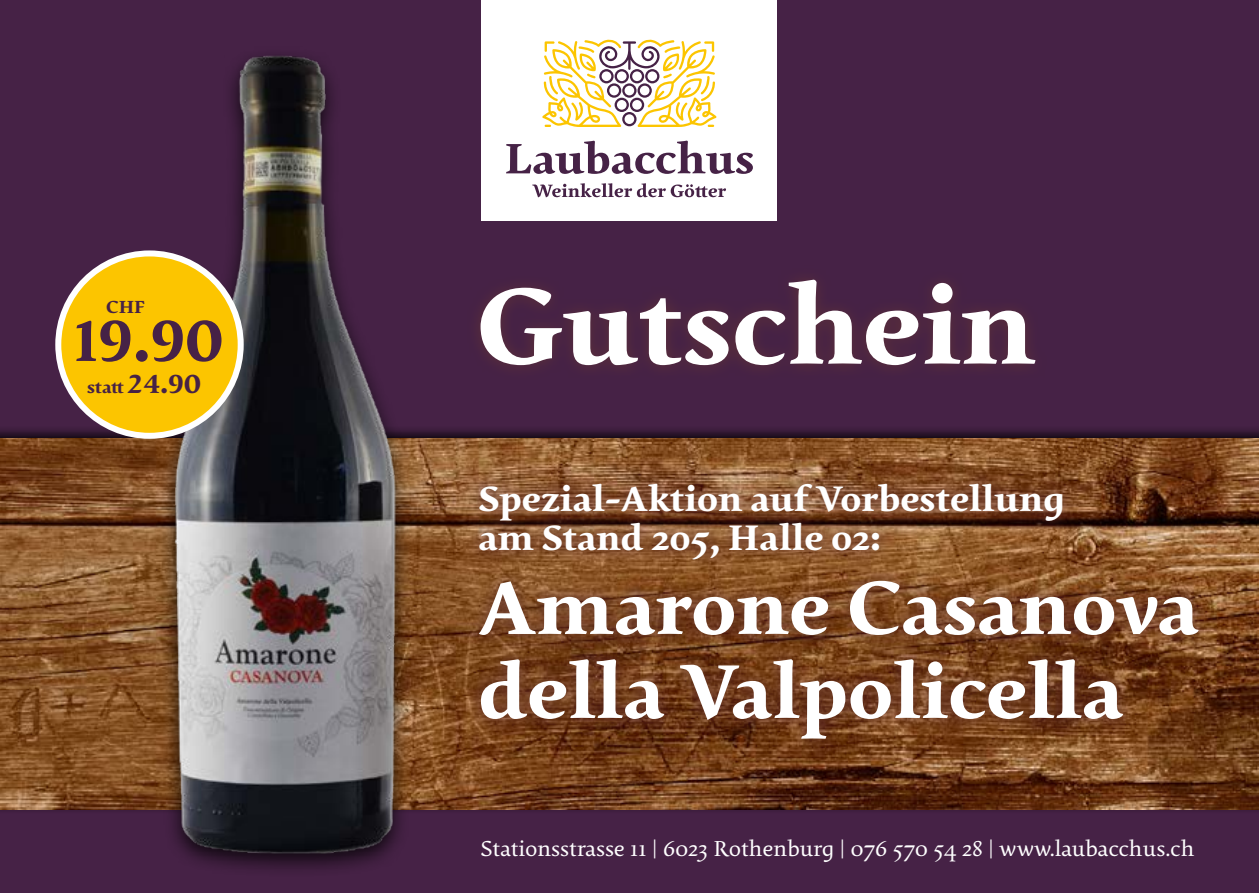
<style>
.page{position:relative;width:1259px;height:893px;background:#462246}
.page>*{position:absolute;margin:0;border:0;box-sizing:border-box;transform-origin:0 0}
.copy_laubacchus{font:700 120px "Pollen";color:#fff}
.t1{font:700 84px "Pollen";color:#fff}
.copy_laubacchus-2{font:700 64.2px "Pollen";color:#462246}
.t2{font:700 39px "Pollen";color:#fff}
.copy_laubacchus-3{font:24px "Pollen";color:#fff}
.copy_laubacchus-4{font:700 19.2px "Pollen";color:#462246}
.s1{font-size:28.8px}
</style>
<div class="page">
<div style="left:481px;top:0;width:296px;height:221px;background:#fff"></div>
<svg style="left:506px;top:141px;width:247px;height:33px"></svg>
<svg style="left:532px;top:183px;width:194px;height:14px"></svg>
<svg style="left:542px;top:40px;width:174px;height:87px"></svg>
<div style="left:0;top:425px;width:1259px;height:389px;background:#000;opacity:.8"></div>
<img style="left:0;top:439px;width:1259px;height:370px">
<div style="left:465px;top:266px;width:584px;height:114px;background:#673632;opacity:.75"></div>
<img style="left:87px;top:56px;width:374px;height:813px">
<div style="left:465px;top:468px;width:747px;height:286px;background:#673632;opacity:.75"></div>
<div style="left:58px;top:253px;width:183px;height:183px;background:#fcc500;border-radius:50%"></div>
<div style="left:55px;top:250px;width:189px;height:189px;border:6px solid #fff;border-radius:50%"></div>
<p class="copy_laubacchus-4" style="left:106px;top:294px;width:40px">CHF</p>
<p class="copy_laubacchus-2" style="left:72px;top:300px;width:153px">19.90</p>
<p class="copy_laubacchus-4" style="left:87px;top:375px;width:115px">statt <span class="s1">24.90</span></p>
<p class="copy_laubacchus" style="left:476px;top:250px;width:561px">Gutschein</p>
<p class="t2" style="left:478px;top:474px;width:588px">Spezial-Aktion auf Vorbestellung</p>
<p class="t2" style="left:478px;top:513px;width:404px">am Stand 205, Halle 02:</p>
<p class="t1" style="left:478px;top:554px;width:722px">Amarone Casanova</p>
<p class="t1" style="left:478px;top:638px;width:646px">della Valpolicella</p>
<p class="copy_laubacchus-3" style="left:480px;top:834px;width:715px">Stationsstrasse 11 | 6023 Rothenburg | 076 570 54 28 | www.laubacchus.ch</p>
</div>
